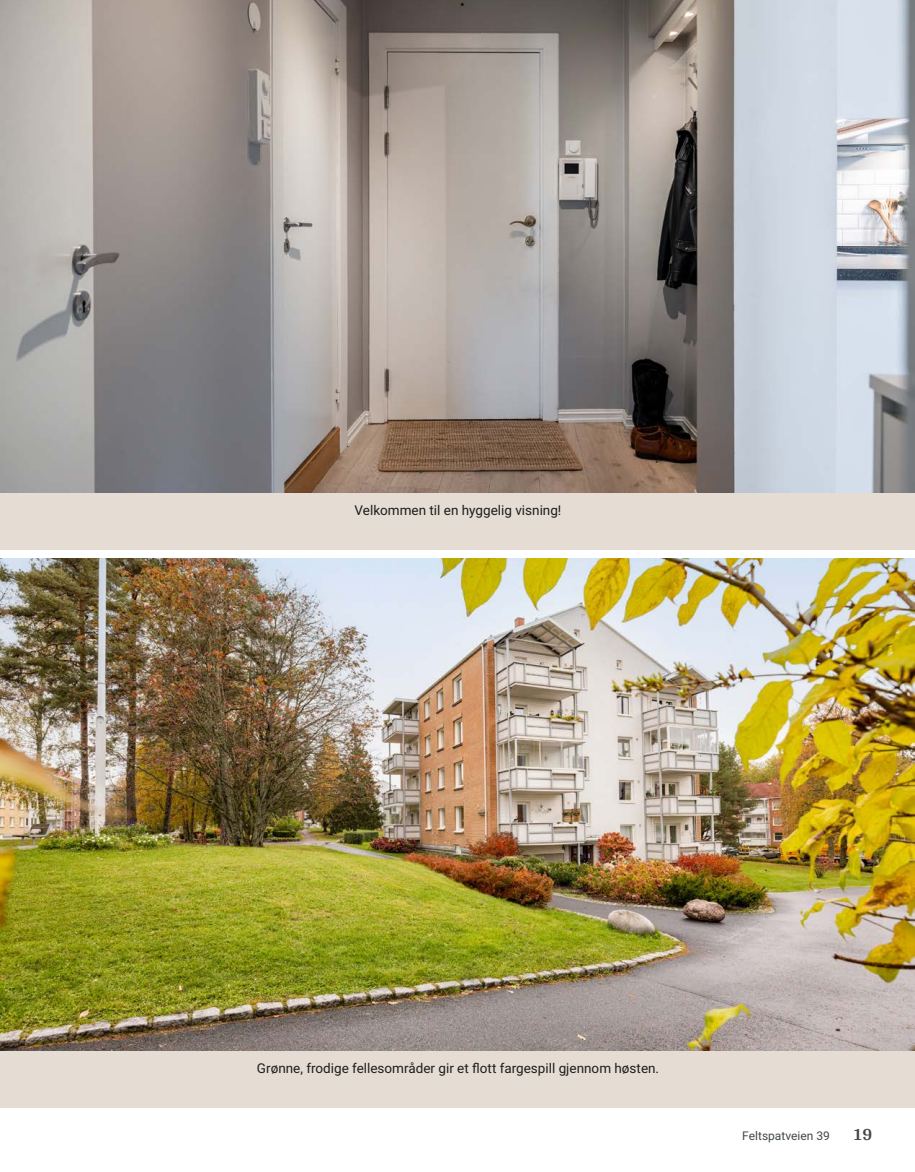
<style>
.page{position:relative;width:915px;height:1172px;background:#fff}
.page>*{position:absolute;margin:0;border:0;box-sizing:border-box;transform-origin:0 0}
.t1{font:700 18px "Arya";color:#414749}
.t2{font:13.5px "Roboto Vitec";color:#1d1d1b}
.t3{font:12px "Roboto Vitec";color:#414749}
</style>
<div class="page">
<div style="left:0;top:492px;width:914px;height:58px;background:#e5dcd4"></div>
<div style="left:0;top:1050px;width:914px;height:58px;background:#e5dcd4"></div>
<img style="left:0;top:0;width:914px;height:492px">
<img style="left:0;top:558px;width:914px;height:492px">
<p class="t2" style="left:354px;top:501px;width:208px">Velkommen til en hyggelig visning!</p>
<p class="t2" style="left:257px;top:1059px;width:403px">Grønne, frodige fellesområder gir et flott fargespill gjennom høsten.</p>
<p class="t3" style="left:742px;top:1127px;width:89px">Feltspatveien 39</p>
<h1 class="t1" style="left:852px;top:1123px;width:21px">19</h1>
</div>
